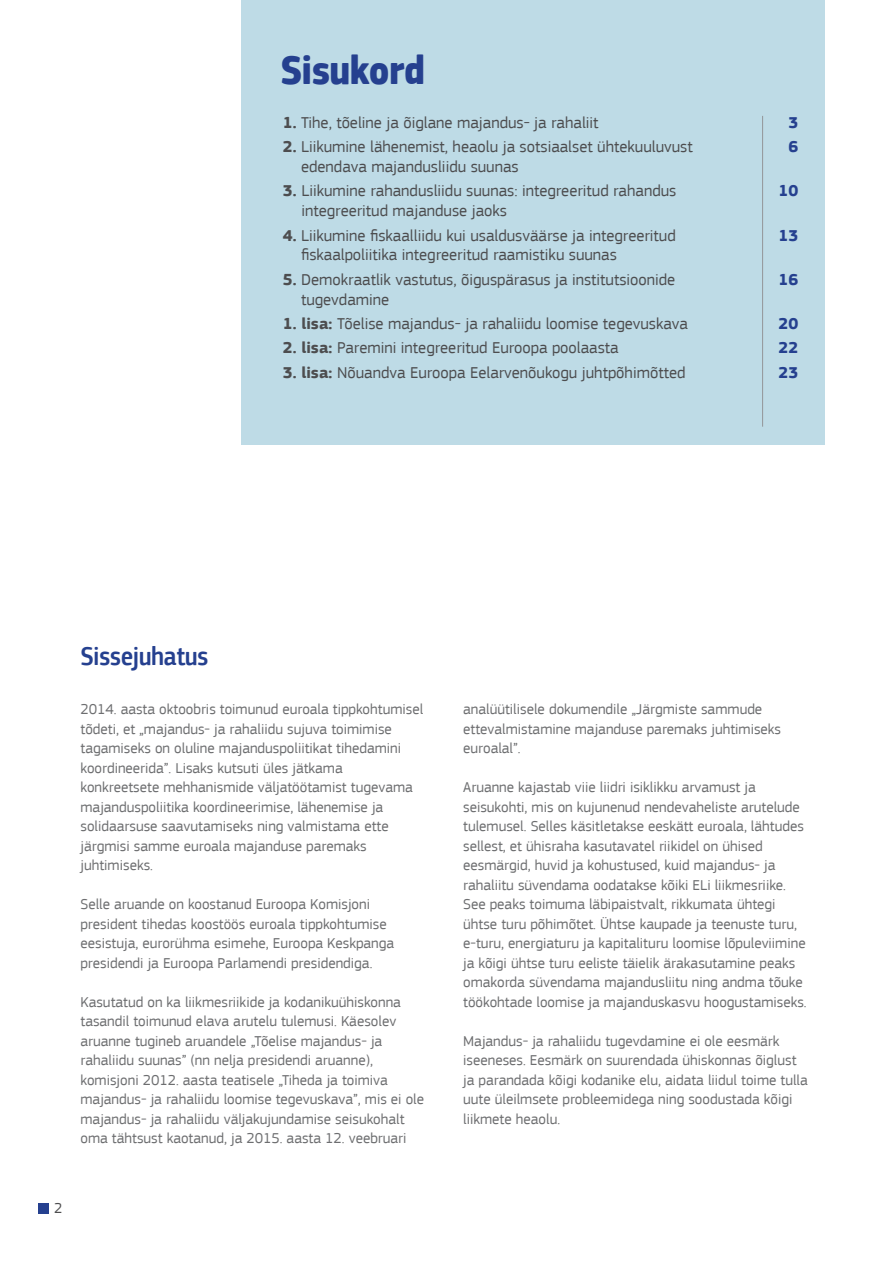
<style>
.page{position:relative;width:893px;height:1263px;background:#fff}
.page>*{position:absolute;margin:0;border:0;box-sizing:border-box;transform-origin:0 0}
.t1{font:700 42px "EC Square Sans Cond Pro";color:#25408f}
.t2{font:500 27px "EC Square Sans Cond Pro";color:#25408f}
.t3{font:16.5px/19.8px "EC Square Sans Pro";color:#4d4d4f}
.t4{font:700 16.5px "EC Square Sans Pro";color:#25408f}
.t5{font:15px/19.5px "EC Square Sans Pro";color:#6d6e70}
.t6{font:15px "EC Square Sans Pro";color:#4d4d4f}
.s1{font-weight:700}
</style>
<div class="page">
<div style="left:38px;top:1203px;width:10px;height:10px;background:#25408f"></div>
<div style="left:241px;top:0;width:584px;height:445px;background:#bedbe6"></div>
<hr style="left:762px;top:116px;width:1px;height:311px;background:#939598">
<h1 class="t1" style="left:281px;top:44px;width:145px">Sisukord</h1>
<p class="t3" style="left:283px;top:113px;width:317px"><span class="s1">1.</span> Tihe, tõeline ja õiglane majandus- ja rahaliit</p>
<p class="t4" style="left:788px;top:113px;width:11px">3</p>
<p class="t3" style="left:301px;top:137px;width:393px;text-indent:-18px"><span class="s1">2.</span> Liikumine lähenemist, heaolu ja sotsiaalset ühtekuuluvust edendava majandusliidu suunas</p>
<p class="t4" style="left:788px;top:137px;width:11px">6</p>
<p class="t3" style="left:301px;top:181px;width:376px;text-indent:-19px"><span class="s1">3.</span> Liikumine rahandusliidu suunas: integreeritud rahandus integreeritud majanduse jaoks</p>
<p class="t4" style="left:778px;top:181px;width:21px">10</p>
<p class="t3" style="left:301px;top:225px;width:376px;text-indent:-18px"><span class="s1">4.</span> Liikumine fiskaalliidu kui usaldusväärse ja integreeritud fiskaalpoliitika integreeritud raamistiku suunas</p>
<p class="t4" style="left:778px;top:225px;width:21px">13</p>
<p class="t3" style="left:301px;top:270px;width:376px;text-indent:-18px"><span class="s1">5.</span> Demokraatlik vastutus, õiguspärasus ja institutsioonide tugevdamine</p>
<p class="t4" style="left:778px;top:269px;width:21px">16</p>
<p class="t3" style="left:283px;top:314px;width:407px"><span class="s1">1. lisa:</span> Tõelise majandus- ja rahaliidu loomise tegevuskava</p>
<p class="t4" style="left:778px;top:314px;width:21px">20</p>
<p class="t3" style="left:283px;top:338px;width:337px"><span class="s1">2. lisa:</span> Paremini integreeritud Euroopa poolaasta</p>
<p class="t4" style="left:778px;top:338px;width:21px">22</p>
<p class="t3" style="left:283px;top:362px;width:404px"><span class="s1">3. lisa:</span> Nõuandva Euroopa Eelarvenõukogu juhtpõhimõtted</p>
<p class="t4" style="left:778px;top:362px;width:21px">23</p>
<h2 class="t2" style="left:81px;top:640px;width:129px">Sissejuhatus</h2>
<p class="t5" style="left:80px;top:699px;width:344px">2014. aasta oktoobris toimunud euroala tippkohtumisel tõdeti, et „majandus- ja rahaliidu sujuva toimimise tagamiseks on oluline majanduspoliitikat tihedamini koordineerida”. Lisaks kutsuti üles jätkama konkreetsete mehhanismide väljatöötamist tugevama majanduspoliitika koordineerimise, lähenemise ja solidaarsuse saavutamiseks ning valmistama ette järgmisi samme euroala majanduse paremaks juhtimiseks.</p>
<p class="t5" style="left:80px;top:894px;width:315px">Selle aruande on koostanud Euroopa Komisjoni president tihedas koostöös euroala tippkohtumise eesistuja, eurorühma esimehe, Euroopa Keskpanga presidendi ja Euroopa Parlamendi presidendiga.</p>
<p class="t5" style="left:80px;top:992px;width:345px">Kasutatud on ka liikmesriikide ja kodanikuühiskonna tasandil toimunud elava arutelu tulemusi. Käesolev aruanne tugineb aruandele „Tõelise majandus- ja rahaliidu suunas” (nn nelja presidendi aruanne), komisjoni 2012. aasta teatisele „Tiheda ja toimiva majandus- ja rahaliidu loomise tegevuskava”, mis ei ole majandus- ja rahaliidu väljakujundamise seisukohalt oma tähtsust kaotanud, ja 2015. aasta 12. veebruari</p>
<p class="t6" style="left:54px;top:1199px;width:10px">2</p>
<p class="t5" style="left:463px;top:699px;width:319px">analüütilisele dokumendile „Järgmiste sammude ettevalmistamine majanduse paremaks juhtimiseks euroalal”.</p>
<p class="t5" style="left:463px;top:777px;width:345px">Aruanne kajastab viie liidri isiklikku arvamust ja seisukohti, mis on kujunenud nendevaheliste arutelude tulemusel. Selles käsitletakse eeskätt euroala, lähtudes sellest, et ühisraha kasutavatel riikidel on ühised eesmärgid, huvid ja kohustused, kuid majandus- ja rahaliitu süvendama oodatakse kõiki ELi liikmesriike.<br>See peaks toimuma läbipaistvalt, rikkumata ühtegi ühtse turu põhimõtet. Ühtse kaupade ja teenuste turu, e-turu, energiaturu ja kapitalituru loomise lõpuleviimine ja kõigi ühtse turu eeliste täielik ärakasutamine peaks omakorda süvendama majandusliitu ning andma tõuke töökohtade loomise ja majanduskasvu hoogustamiseks.</p>
<p class="t5" style="left:463px;top:1031px;width:346px">Majandus- ja rahaliidu tugevdamine ei ole eesmärk iseeneses. Eesmärk on suurendada ühiskonnas õiglust ja parandada kõigi kodanike elu, aidata liidul toime tulla uute üleilmsete probleemidega ning soodustada kõigi liikmete heaolu.</p>
</div>
